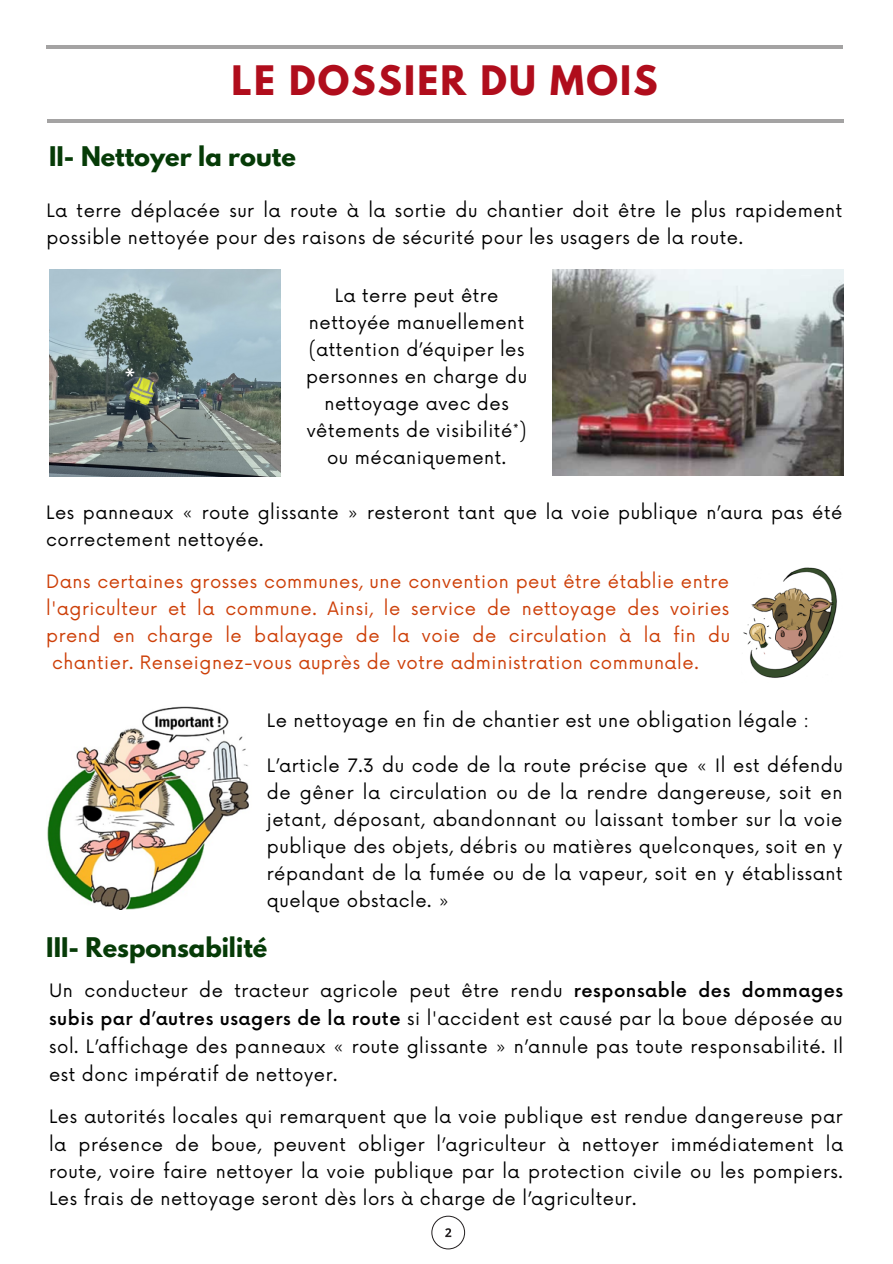
<style>
.page{position:relative;width:893px;height:1264px;background:#fff}
.page>*{position:absolute;margin:0;border:0;box-sizing:border-box;transform-origin:0 0}
.t1{font:37.5px "Now";color:#fff}
.t2{font:700 36px "League Spartan";letter-spacing:.06em;color:#b00d1c}
.t3{font:700 24px "League Spartan";color:#063b07}
.t4{font:18px/27px "Now";letter-spacing:.03em;color:#000;text-align:justify}
.t5{font:18px "Now";letter-spacing:.03em;color:#cd3f08}
.s1{font-weight:500}
</style>
<div class="page">
<hr style="left:47px;top:120px;width:797px;height:3px;background:#464544">
<hr style="left:46px;top:45px;width:797px;height:3px;background:#464544">
<img style="left:552px;top:270px;width:291px;height:205px">
<img style="left:47px;top:706px;width:202px;height:203px">
<svg style="left:431px;top:1215px;width:34px;height:34px"></svg>
<img style="left:49px;top:269px;width:232px;height:207px">
<img style="left:128px;top:375px;width:30px;height:31px">
<img style="left:743px;top:567px;width:94px;height:111px">
<h2 class="t2" style="left:231px;top:63px;width:427px">LE DOSSIER DU MOIS</h2>
<h3 class="t3" style="left:49px;top:144px;width:248px">II- Nettoyer la route</h3>
<p class="t4" style="left:46px;top:198px;width:797px">La terre déplacée sur la route à la sortie du chantier doit être le plus rapidement possible nettoyée pour des raisons de sécurité pour les usagers de la route.</p>
<h1 class="t1" style="left:124px;top:361px;width:15px">*</h1>
<p class="t4" style="left:306px;top:283px;width:223px;text-align:center">La terre peut être nettoyée manuellement (attention d’équiper les personnes en charge du nettoyage avec des vêtements de visibilité*) ou mécaniquement.</p>
<p class="t4" style="left:46px;top:500px;width:797px">Les panneaux « route glissante » resteront tant que la voie publique n’aura pas été correctement nettoyée.</p>
<p class="t5" style="left:46px;top:571px;width:684px">Dans certaines grosses communes, une convention peut être établie entre</p>
<p class="t5" style="left:46px;top:598px;width:684px">l'agriculteur et la commune. Ainsi, le service de nettoyage des voiries</p>
<p class="t5" style="left:46px;top:625px;width:685px">prend en charge le balayage de la voie de circulation à la fin du</p>
<p class="t5" style="left:52px;top:652px;width:648px">chantier. Renseignez-vous auprès de votre administration communale.</p>
<p class="t4" style="left:267px;top:708px;width:543px">Le nettoyage en fin de chantier est une obligation légale :</p>
<p class="t4" style="left:267px;top:753px;width:577px">L’article 7.3 du code de la route précise que « Il est défendu de gêner la circulation ou de la rendre dangereuse, soit en jetant, déposant, abandonnant ou laissant tomber sur la voie publique des objets, débris ou matières quelconques, soit en y répandant de la fumée ou de la vapeur, soit en y établissant quelque obstacle. »</p>
<h3 class="t3" style="left:46px;top:935px;width:222px">III- Responsabilité</h3>
<p class="t4" style="left:49px;top:977px;width:795px;line-height:27.8px">Un conducteur de tracteur agricole peut être rendu <span class="s1">responsable des dommages subis par d’autres usagers de la route</span> si l'accident est causé par la boue déposée au sol. L’affichage des panneaux « route glissante » n’annule pas toute responsabilité. Il est donc impératif de nettoyer.</p>
<p class="t4" style="left:49px;top:1104px;width:795px">Les autorités locales qui remarquent que la voie publique est rendue dangereuse par la présence de boue, peuvent obliger l’agriculteur à nettoyer immédiatement la route, voire faire nettoyer la voie publique par la protection civile ou les pompiers.<br>Les frais de nettoyage seront dès lors à charge de l’agriculteur.</p>
</div>
